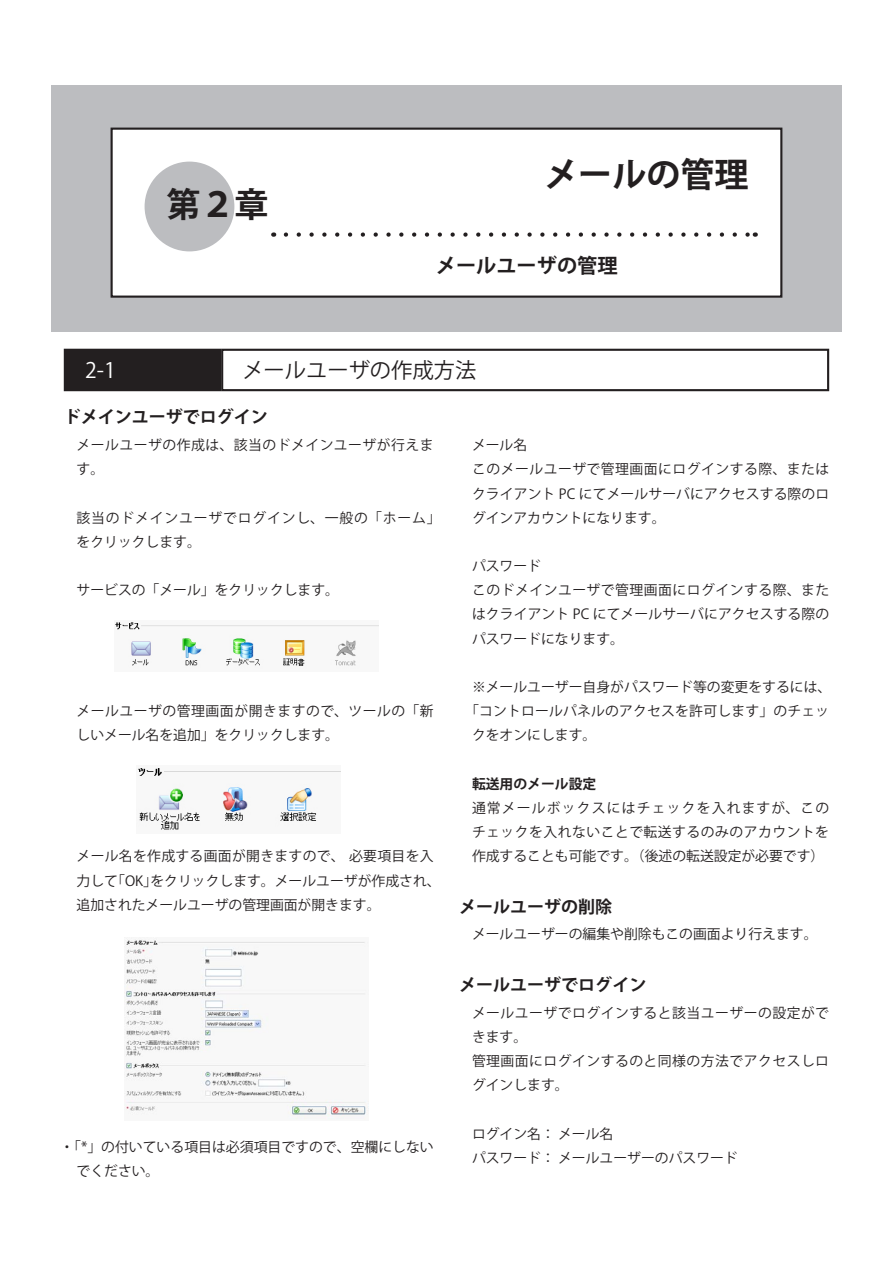
<style>
.page{position:relative;width:893px;height:1263px;background:#fff}
.page>*{position:absolute;margin:0;border:0;box-sizing:border-box;transform-origin:0 0}
.t1{font:700 34.05px "Koz Go Pro";color:#231f20}
.t2{font:21.3px "Koz Go Pro";color:#231f20}
.t3{font:21.3px "Koz Go Pro";color:#fff}
.t4{font:700 20.25px "Koz Go Pro";color:#231f20}
.見出し１{font:700 16.95px "Koz Go Pro";color:#231f20}
.標準{font:13.8px/24.2px "Koz Go Pro";letter-spacing:.005em;color:#231f20}
.標準-2{font:13.8px/24.2px "Koz Go Pro";letter-spacing:.035em;color:#231f20}
.標準-3{font:13.8px/24.2px "Koz Go Pro";letter-spacing:.025em;color:#231f20}
.標準-4{font:13.8px/24.2px "Koz Go Pro";letter-spacing:.04em;color:#231f20}
.標準-5{font:13.8px/24.2px "Koz Go Pro";letter-spacing:.06em;color:#231f20}
.見出し2{font:700 13.8px "Koz Go Pro";color:#231f20}
</style>
<div class="page">
<div style="left:51px;top:85px;width:791px;height:246px;background:#bcbdc0"></div>
<div style="left:112px;top:129px;width:669px;height:168px;background:#fff"></div>
<div style="left:111px;top:128px;width:671px;height:170px;border:2px solid #231f20"></div>
<svg style="left:286px;top:232px;width:462px;height:5px"></svg>
<div style="left:145px;top:162px;width:89px;height:89px;background:#bcbdc0;border-radius:50%"></div>
<div style="left:65px;top:350px;width:155px;height:40px;background:#231f20"></div>
<div style="left:64px;top:349px;width:157px;height:42px;border:2px solid #231f20"></div>
<div style="left:221px;top:349px;width:608px;height:42px;border:2px solid #231f20"></div>
<img style="left:115px;top:622px;width:264px;height:44px">
<img style="left:138px;top:768px;width:202px;height:62px">
<img style="left:124px;top:938px;width:245px;height:181px">
<p class="t1" style="left:166px;top:183px;width:104px">第２章</p>
<p class="t1" style="left:544px;top:153px;width:206px">メールの管理</p>
<p class="t4" style="left:436px;top:252px;width:183px">メールユーザの管理</p>
<p class="t2" style="left:242px;top:356px;width:235px">メールユーザの作成方法</p>
<p class="見出し１" style="left:64px;top:406px;width:206px">ドメインユーザでログイン</p>
<p class="標準-2" style="left:77px;top:433px;width:359px">メールユーザの作成は、該当のドメインユーザが行えます。</p>
<p class="標準-5" style="left:77px;top:506px;width:366px">該当のドメインユーザでログインし、一般の「ホーム「をクリックします。</p>
<p class="標準" style="left:77px;top:578px;width:264px">サービスの「メール」をクリックします。</p>
<p class="t3" style="left:85px;top:356px;width:32px">2-1</p>
<p class="標準" style="left:472px;top:433px;width:57px">メール名</p>
<p class="標準" style="left:472px;top:458px;width:359px;text-align:justify">このメールユーザで管理画面にログインする際、またはクライアント PC にてメールサーバにアクセスする際のログインアカウントになります。</p>
<p class="標準" style="left:472px;top:554px;width:71px">パスワード</p>
<p class="標準" style="left:472px;top:578px;width:359px;text-align:justify">このドメインユーザで管理画面にログインする際、またはクライアント PC にてメールサーバにアクセスする際のパスワードになります。</p>
<p class="標準" style="left:472px;top:675px;width:361px">※メールユーザー自身がパスワード等の変更をするには、</p>
<p class="標準" style="left:472px;top:699px;width:359px;text-indent:-7px">「コントロールパネルのアクセスを許可します」のチェックをオンにします。</p>
<p class="見出し2" style="left:472px;top:775px;width:126px">転送用のメール設定</p>
<p class="標準" style="left:472px;top:796px;width:359px;text-align:justify">通常メールボックスにはチェックを入れますが、このチェックを入れないことで転送するのみのアカウントを作成することも可能です。（後述の転送設定が必要です(</p>
<p class="見出し１" style="left:459px;top:895px;width:155px">メールユーザの削除</p>
<p class="標準" style="left:472px;top:923px;width:347px">メールユーザーの編集や削除もこの画面より行えます。</p>
<p class="見出し１" style="left:459px;top:973px;width:189px">メールユーザでログイン</p>
<p class="標準-2" style="left:472px;top:1001px;width:359px">メールユーザでログインすると該当ユーザーの設定ができます。</p>
<p class="標準-2" style="left:472px;top:1049px;width:359px">管理画面にログインするのと同様の方法でアクセスしログインします。</p>
<p class="標準" style="left:472px;top:1122px;width:143px">ログイン名：メール名</p>
<p class="標準" style="left:472px;top:1146px;width:267px">パスワード：メールユーザーのパスワード</p>
<p class="標準-4" style="left:77px;top:699px;width:359px">メールユーザの管理画面が開きますので、ツールの「新しいメール名を追加」をクリックします。</p>
<p class="標準-3" style="left:150px;top:844px;width:292px;text-indent:-74px">メール名を作成する画面が開きますので、必要項目を入をクリックします。メールユーザが作成され、</p>
<p class="標準" style="left:111px;top:869px;width:47px">「OK」</p>
<p class="標準" style="left:77px;top:869px;width:306px">力して<br>追加されたメールユーザの管理画面が開きます。</p>
<p class="標準" style="left:77px;top:1135px;width:359px;text-indent:-16px">・「*」の付いている項目は必須項目ですので、空欄にしないでください。</p>
</div>
